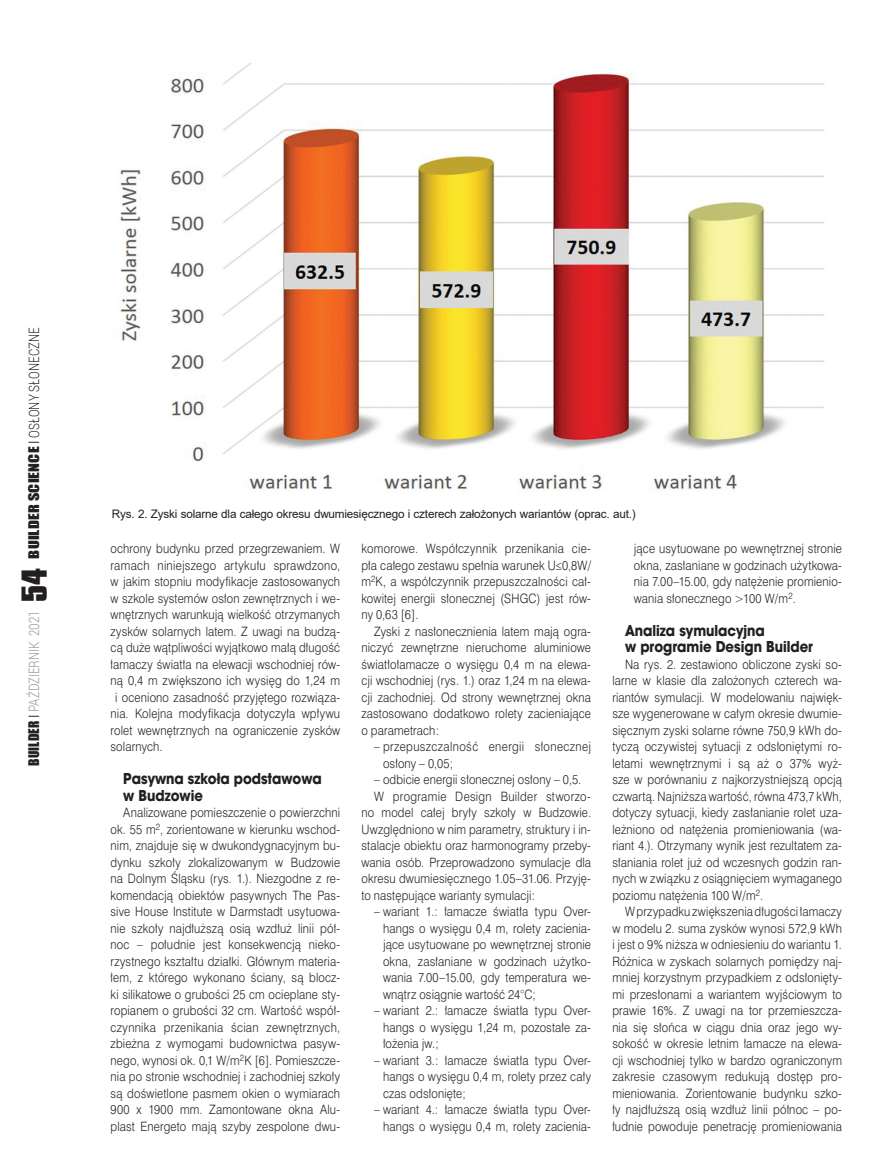
<style>
.page{position:relative;width:893px;height:1170px;background:#fff}
.page>*{position:absolute;margin:0;border:0;box-sizing:border-box;transform-origin:0 0}
.srodtytul{font:700 16.5px/16.5px "Avant Gar Got Itc TEE";color:#231f20;scale:.9 1}
.t1{font:300 14.25px "Roboto";letter-spacing:.005em;color:#231f20;scale:.8 1}
.t2{font:300 14.25px "Roboto";color:#939598;scale:.8 1}
.tekst_swiss{font:12px/16.5px "Swis 721 Lt PL";letter-spacing:.015em;color:#231f20;text-align:justify;scale:.89 1}
.tekst_swiss-2{font:12px/16.5px "Swis 721 Lt PL";letter-spacing:.035em;color:#231f20;scale:.89 1}
.Fot_podpis{font:11.7px "Arial";letter-spacing:-.015em;color:#231f20}
.s1{font-family:"Impact";font-weight:400;font-size:13.5px}
.s2{font-family:"Swis 721 Lt PL";font-weight:400;font-size:13.5px}
.s3{font-family:"Impact";font-weight:400;font-size:13.5px;color:#231f20}
.s4{font-family:"Swis 721 Lt PL";font-weight:400;font-size:13.5px;color:#231f20}
.s5{font-family:"Compacta PL";font-weight:700;font-size:30px;color:#231f20}
</style>
<div class="page">
<img style="left:120px;top:64px;width:705px;height:427px">
<p class="t1" style="left:24px;top:558px;width:290px;rotate:-90deg"><span class="s1">BUILDER SCIENCE</span> <span class="s2">I</span> OSŁONY SŁONECZNE</p>
<p class="t2" style="left:24px;top:765px;width:249px;rotate:-90deg"><span class="s3">BUILDER</span> <span class="s4">I</span> PAŹDZIERNIK 2021 <span class="s5">54</span></p>
<p class="Fot_podpis" style="left:112px;top:505px;width:525px">Rys. 2. Zyski solarne dla całego okresu dwumiesięcznego i czterech założonych wariantów (oprac. aut.)</p>
<p class="tekst_swiss" style="left:111px;top:540px;width:259px">ochrony budynku przed przegrzewaniem. W</p>
<p class="tekst_swiss" style="left:111px;top:556px;width:259px">ramach niniejszego artykułu sprawdzono,</p>
<p class="tekst_swiss" style="left:111px;top:573px;width:259px">w jakim stopniu modyfikacje zastosowanych</p>
<p class="tekst_swiss" style="left:111px;top:589px;width:259px">w szkole systemów osłon zewnętrznych i we-</p>
<p class="tekst_swiss" style="left:111px;top:606px;width:259px">wnętrznych warunkują wielkość otrzymanych</p>
<p class="tekst_swiss" style="left:111px;top:622px;width:259px">zysków solarnych latem. Z uwagi na budzą-</p>
<p class="tekst_swiss" style="left:111px;top:639px;width:259px">cą duże wątpliwości wyjątkowo małą długość</p>
<p class="tekst_swiss" style="left:111px;top:655px;width:259px">łamaczy światła na elewacji wschodniej rów-</p>
<p class="tekst_swiss" style="left:111px;top:672px;width:259px">ną 0,4 m zwiększono ich wysięg do 1,24 m</p>
<p class="tekst_swiss" style="left:115px;top:688px;width:254px">i oceniono zasadność przyjętego rozwiąza-</p>
<p class="tekst_swiss" style="left:111px;top:705px;width:259px">nia. Kolejna modyfikacja dotyczyła wpływu</p>
<p class="tekst_swiss" style="left:111px;top:721px;width:259px">rolet wewnętrznych na ograniczenie zysków</p>
<p class="tekst_swiss" style="left:111px;top:738px;width:60px">solarnych.</p>
<p class="srodtytul" style="left:123px;top:770px;width:222px">Pasywna szkoła podstawowa w Budzowie</p>
<p class="tekst_swiss" style="left:111px;top:804px;width:259px;text-indent:13px">Analizowane pomieszczenie o powierzchni ok. 55 m<sup>2</sup>, zorientowane w kierunku wschod&shy;nim, znajduje się w dwukondygnacyjnym bu&shy;dynku szkoły zlokalizowanym w Budzowie na Dolnym Śląsku (rys. 1.). Niezgodne z re&shy;komendacją obiektów pasywnych The Pas&shy;sive House Institute w Darmstadt usytuowa&shy;nie szkoły najdłuższą osią wzdłuż linii pół&shy;noc – południe jest konsekwencją nieko&shy;rzystnego kształtu działki. Głównym materia&shy;łem, z którego wykonano ściany, są blocz&shy;ki silikatowe o grubości 25 cm ocieplane sty&shy;ropianem o grubości 32 cm. Wartość współ&shy;czynnika przenikania ścian zewnętrznych, zbieżna z wymogami budownictwa pasyw&shy;nego, wynosi ok. 0,1 W/m<sup>2</sup>K [6]. Pomieszcze&shy;nia po stronie wschodniej i zachodniej szkoły są doświetlone pasmem okien o wymiarach 900 x 1900 mm. Zamontowane okna Alu&shy;plast Energeto mają szyby zespolone dwu-</p>
<p class="tekst_swiss" style="left:361px;top:540px;width:259px">komorowe. Współczynnik przenikania cie&shy;pła całego zestawu spełnia warunek U≤0,8W/ m<sup>2</sup>K, a współczynnik przepuszczalności cał&shy;kowitej energii słonecznej (SHGC) jest rów&shy;ny 0,63 [6].</p>
<p class="tekst_swiss" style="left:361px;top:622px;width:260px;text-indent:13px">Zyski z nasłonecznienia latem mają ogra&shy;niczyć zewnętrzne nieruchome aluminiowe światłołamacze o wysięgu 0,4 m na elewa&shy;cji wschodniej (rys. 1.) oraz 1,24 m na elewa&shy;cji zachodniej. Od strony wewnętrznej okna zastosowano dodatkowo rolety zacieniające o parametrach:</p>
<p class="tekst_swiss-2" style="left:383px;top:738px;width:235px;text-indent:-9px">– przepuszczalność energii słonecznej osłony – 0,05;</p>
<p class="tekst_swiss" style="left:374px;top:771px;width:234px">– odbicie energii słonecznej osłony – 0,5.</p>
<p class="tekst_swiss" style="left:361px;top:787px;width:259px;text-indent:13px">W programie Design Builder stworzo&shy;no model całej bryły szkoły w Budzowie.<br>Uwzględniono w nim parametry, struktury i in&shy;stalacje obiektu oraz harmonogramy przeby&shy;wania osób. Przeprowadzono symulacje dla okresu dwumiesięcznego 1.05–31.06. Przyję&shy;to następujące warianty symulacji:</p>
<p class="tekst_swiss" style="left:383px;top:903px;width:235px;text-indent:-9px">– wariant 1.: łamacze światła typu Over&shy;hangs o wysięgu 0,4 m, rolety zacienia&shy;jące usytuowane po wewnętrznej stronie okna, zasłaniane w godzinach użytko&shy;wania 7.00–15.00, gdy temperatura we&shy;wnątrz osiągnie wartość 24°C;</p>
<p class="tekst_swiss" style="left:383px;top:1002px;width:235px;text-indent:-9px">– wariant 2.: łamacze światła typu Over&shy;hangs o wysięgu 1,24 m, pozostałe za&shy;łożenia jw.;</p>
<p class="tekst_swiss" style="left:383px;top:1051px;width:235px;text-indent:-9px">– wariant 3.: łamacze światła typu Over&shy;hangs o wysięgu 0,4 m, rolety przez cały czas odsłonięte;</p>
<p class="tekst_swiss" style="left:374px;top:1101px;width:245px;text-align:right">– wariant 4.: łamacze światła typu Over&shy;hangs o wysięgu 0,4 m, rolety zacienia-</p>
<p class="tekst_swiss" style="left:634px;top:540px;width:235px">jące usytuowane po wewnętrznej stronie okna, zasłaniane w godzinach użytkowa&shy;nia 7.00–15.00, gdy natężenie promienio&shy;wania słonecznego &gt;100 W/m<sup>2</sup>.</p>
<p class="srodtytul" style="left:625px;top:621px;width:210px">Analiza symulacyjna<br>w programie Design Builder</p>
<p class="tekst_swiss" style="left:612px;top:655px;width:259px;text-indent:13px">Na rys. 2. zestawiono obliczone zyski so&shy;larne w klasie dla założonych czterech wa&shy;riantów symulacji. W modelowaniu najwięk&shy;sze wygenerowane w całym okresie dwumie&shy;sięcznym zyski solarne równe 750,9 kWh do&shy;tyczą oczywistej sytuacji z odsłoniętymi ro&shy;letami wewnętrznymi i są aż o 37% wyż&shy;sze w porównaniu z najkorzystniejszą opcją czwartą. Najniższa wartość, równa 473,7 kWh, dotyczy sytuacji, kiedy zasłanianie rolet uza&shy;leżniono od natężenia promieniowania (wa&shy;riant 4.). Otrzymany wynik jest rezultatem za&shy;słaniania rolet już od wczesnych godzin ran&shy;nych w związku z osiągnięciem wymaganego poziomu natężenia 100 W/m<sup>2</sup>.</p>
<p class="tekst_swiss" style="left:612px;top:903px;width:259px;text-indent:13px">W przypadku zwiększenia długości łamaczy w modelu 2. suma zysków wynosi 572,9 kWh i jest o 9% niższa w odniesieniu do wariantu 1.<br>Różnica w zyskach solarnych pomiędzy naj&shy;mniej korzystnym przypadkiem z odsłonięty&shy;mi przesłonami a wariantem wyjściowym to prawie 16%. Z uwagi na tor przemieszcza&shy;nia się słońca w ciągu dnia oraz jego wy&shy;sokość w okresie letnim łamacze na elewa&shy;cji wschodniej tylko w bardzo ograniczonym zakresie czasowym redukują dostęp pro&shy;mieniowania. Zorientowanie budynku szko&shy;ły najdłuższą osią wzdłuż linii północ – po&shy;łudnie powoduje penetrację promieniowania</p>
</div>
